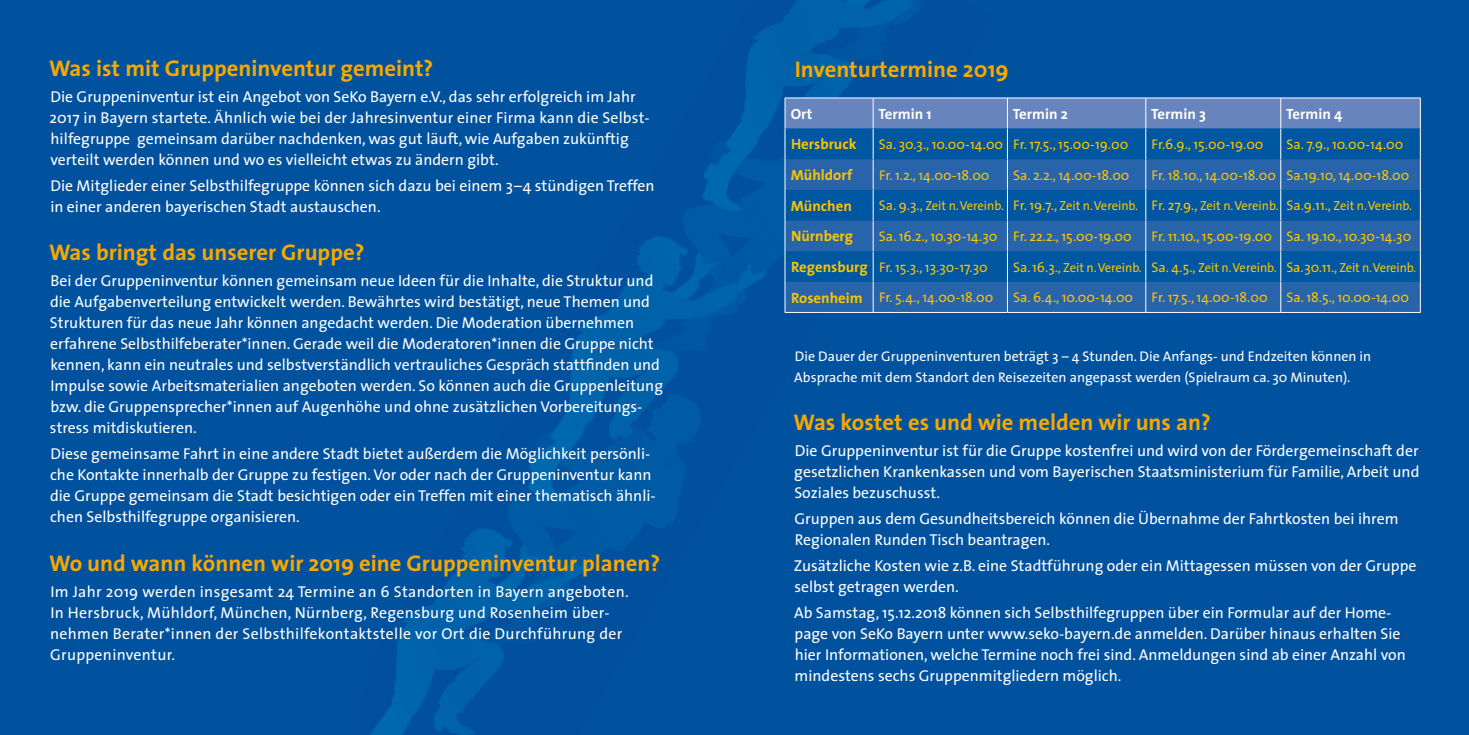
<style>
.page{position:relative;width:1469px;height:735px;background:#fff}
.page>*{position:absolute;margin:0;border:0;box-sizing:border-box;transform-origin:0 0}
.t1{font:700 22.75px "The Sans";color:#f7a800}
.t2{font:15.75px/21px "The Sans";color:#fff}
.t3{font:15.75px/21px "The Sans";letter-spacing:.02em;color:#fff}
.t4{font:700 14.88px "The Sans";color:#fcc400}
.t5{font:700 14.88px "The Sans";color:#fff}
.t6{font:14px "The Sans";color:#fcc400}
.t7{font:14px/21px "The Sans";color:#fff}
.t8{font:13.12px "The Sans";color:#fcc400;scale:.96 1}
.s1{font-size:14px}
.s2{font-weight:700;font-size:14.88px}
</style>
<div class="page">
<div style="left:0;top:0;width:1468px;height:734px;background:#00519e"></div>
<img style="left:371px;top:0;width:622px;height:734px">
<div style="left:785px;top:99px;width:634px;height:29px;background:#6784bd"></div>
<svg style="left:785px;top:128px;width:634px;height:31px"></svg>
<svg style="left:785px;top:159px;width:634px;height:153px;fill:#2864aa"></svg>
<hr style="left:784px;top:128px;width:1px;height:31px;background:#fff">
<hr style="left:872px;top:129px;width:1px;height:30px;background:#fff">
<hr style="left:1007px;top:129px;width:1px;height:30px;background:#fff">
<hr style="left:1145px;top:129px;width:1px;height:30px;background:#fff">
<hr style="left:784px;top:159px;width:1px;height:31px;background:#fff">
<hr style="left:872px;top:159px;width:1px;height:30px;background:#fff">
<hr style="left:1007px;top:159px;width:1px;height:30px;background:#fff">
<hr style="left:1145px;top:159px;width:1px;height:30px;background:#fff">
<hr style="left:784px;top:190px;width:1px;height:30px;background:#fff">
<hr style="left:872px;top:190px;width:1px;height:30px;background:#fff">
<hr style="left:1007px;top:190px;width:1px;height:30px;background:#fff">
<hr style="left:1145px;top:190px;width:1px;height:30px;background:#fff">
<hr style="left:784px;top:220px;width:1px;height:31px;background:#fff">
<hr style="left:872px;top:220px;width:1px;height:31px;background:#fff">
<hr style="left:1007px;top:220px;width:1px;height:31px;background:#fff">
<hr style="left:1145px;top:220px;width:1px;height:31px;background:#fff">
<hr style="left:784px;top:251px;width:1px;height:30px;background:#fff">
<hr style="left:872px;top:251px;width:1px;height:30px;background:#fff">
<hr style="left:1007px;top:251px;width:1px;height:30px;background:#fff">
<hr style="left:1145px;top:251px;width:1px;height:30px;background:#fff">
<hr style="left:1280px;top:129px;width:1px;height:30px;background:#fff">
<hr style="left:1419px;top:128px;width:1px;height:31px;background:#fff">
<hr style="left:1280px;top:159px;width:1px;height:30px;background:#fff">
<hr style="left:1419px;top:159px;width:1px;height:31px;background:#fff">
<hr style="left:1280px;top:190px;width:1px;height:30px;background:#fff">
<hr style="left:1419px;top:190px;width:1px;height:30px;background:#fff">
<hr style="left:1280px;top:220px;width:1px;height:31px;background:#fff">
<hr style="left:1419px;top:220px;width:1px;height:31px;background:#fff">
<hr style="left:1280px;top:251px;width:1px;height:30px;background:#fff">
<hr style="left:1419px;top:251px;width:1px;height:30px;background:#fff">
<hr style="left:784px;top:98px;width:89px;height:1px;background:#fff">
<hr style="left:873px;top:98px;width:134px;height:1px;background:#fff">
<hr style="left:1007px;top:98px;width:138px;height:1px;background:#fff">
<hr style="left:1145px;top:98px;width:135px;height:1px;background:#fff">
<hr style="left:1280px;top:98px;width:140px;height:1px;background:#fff">
<hr style="left:784px;top:98px;width:1px;height:30px;background:#fff">
<hr style="left:872px;top:98px;width:1px;height:30px;background:#fff">
<hr style="left:1007px;top:98px;width:1px;height:30px;background:#fff">
<hr style="left:1145px;top:98px;width:1px;height:30px;background:#fff">
<hr style="left:1280px;top:98px;width:1px;height:30px;background:#fff">
<hr style="left:1419px;top:98px;width:1px;height:30px;background:#fff">
<hr style="left:784px;top:281px;width:1px;height:31px;background:#fff">
<hr style="left:872px;top:282px;width:1px;height:30px;background:#fff">
<hr style="left:1007px;top:282px;width:1px;height:30px;background:#fff">
<hr style="left:1145px;top:282px;width:1px;height:30px;background:#fff">
<hr style="left:1280px;top:282px;width:1px;height:30px;background:#fff">
<hr style="left:1419px;top:281px;width:1px;height:31px;background:#fff">
<hr style="left:784px;top:312px;width:89px;height:1px;background:#fff">
<hr style="left:873px;top:312px;width:134px;height:1px;background:#fff">
<hr style="left:1007px;top:312px;width:138px;height:1px;background:#fff">
<hr style="left:1145px;top:312px;width:135px;height:1px;background:#fff">
<hr style="left:1280px;top:312px;width:140px;height:1px;background:#fff">
<h1 class="t1" style="left:49px;top:49px;width:386px">Was ist mit Gruppeninventur gemeint?</h1>
<p class="t2" style="left:49px;top:86px;width:602px">Die Gruppeninventur ist ein Angebot von SeKo Bayern e.V., das sehr erfolgreich im Jahr 2017 in Bayern startete. Ähnlich wie bei der Jahresinventur einer Firma kann die Selbst&shy;hilfegruppe gemeinsam darüber nachdenken, was gut läuft, wie Aufgaben zukünftig verteilt werden können und wo es vielleicht etwas zu ändern gibt.</p>
<p class="t2" style="left:50px;top:175px;width:606px">Die Mitglieder einer Selbsthilfegruppe können sich dazu bei einem 3–4 stündigen Treffen in einer anderen bayerischen Stadt austauschen.</p>
<h1 class="t1" style="left:49px;top:233px;width:317px">Was bringt das unserer Gruppe?</h1>
<p class="t2" style="left:50px;top:270px;width:614px">Bei der Gruppeninventur können gemeinsam neue Ideen für die Inhalte, die Struktur und die Aufgabenverteilung entwickelt werden. Bewährtes wird bestätigt, neue Themen und Strukturen für das neue Jahr können angedacht werden. Die Moderation übernehmen erfahrene Selbsthilfeberater*innen. Gerade weil die Moderatoren*innen die Gruppe nicht kennen, kann ein neutrales und selbstverständlich vertrauliches Gespräch stattfinden und Impulse sowie Arbeitsmaterialien angeboten werden. So können auch die Gruppenleitung bzw. die Gruppensprecher*innen auf Augenhöhe und ohne zusätzlichen Vorbereitungs&shy;stress mitdiskutieren.</p>
<p class="t2" style="left:50px;top:443px;width:607px">Diese gemeinsame Fahrt in eine andere Stadt bietet außerdem die Möglichkeit persönli&shy;che Kontakte innerhalb der Gruppe zu festigen. Vor oder nach der Gruppeninventur kann die Gruppe gemeinsam die Stadt besichtigen oder ein Treffen mit einer thematisch ähnli&shy;chen Selbsthilfegruppe organisieren.</p>
<h1 class="t1" style="left:49px;top:543px;width:613px">Wo und wann können wir 2019 eine Gruppeninventur planen?</h1>
<p class="t3" style="left:50px;top:580px;width:580px">Im Jahr 2019 werden insgesamt 24 Termine an 6 Standorten in Bayern angeboten.<br>In Hersbruck, Mühldorf, München, Nürnberg, Regensburg und Rosenheim über&shy;nehmen Berater*innen der Selbsthilfekontaktstelle vor Ort die Durchführung der Gruppeninventur.</p>
<h1 class="t1" style="left:794px;top:50px;width:215px">Inventurtermine 2019</h1>
<p class="t5" style="left:791px;top:101px;width:23px">Ort</p>
<p class="t5" style="left:878px;top:101px;width:55px">Termin 1</p>
<p class="t5" style="left:1012px;top:101px;width:57px">Termin 2</p>
<p class="t5" style="left:1151px;top:101px;width:56px">Termin 3</p>
<p class="t5" style="left:1286px;top:101px;width:58px">Termin 4</p>
<p class="t4" style="left:791px;top:132px;width:67px">Hersbruck</p>
<p class="t6" style="left:878px;top:133px;width:251px">Sa. 30.3., 10.00-14.00 Fr. 17.5., 15.00-19.00</p>
<p class="t6" style="left:1151px;top:133px;width:113px">Fr.6.9., 15.00-19.00</p>
<p class="t6" style="left:1286px;top:133px;width:118px">Sa. 7.9., 10.00-14.00</p>
<p class="t4" style="left:791px;top:162px;width:63px">Mühldorf</p>
<p class="t6" style="left:879px;top:163px;width:112px">Fr. 1.2., 14.00-18.00</p>
<p class="t6" style="left:1013px;top:163px;width:118px">Sa. 2.2., 14.00-18.00</p>
<p class="t6" style="left:1151px;top:163px;width:259px">Fr. 18.10., 14.00-18.00 Sa.19.10, 14.00-18.00</p>
<p class="t4" style="left:791px;top:193px;width:63px">München</p>
<p class="t8" style="left:878px;top:195px;width:557px"><span class="s1">Sa. 9.3.,</span> Zeit n. Vereinb. <span class="s1">Fr. 19.7.,</span> Zeit n. Vereinb. <span class="s1">Fr. 27.9.,</span> Zeit n. Vereinb. <span class="s1">Sa.9.11.,</span> Zeit n. Vereinb.</p>
<p class="t4" style="left:791px;top:223px;width:64px">Nürnberg</p>
<p class="t6" style="left:878px;top:224px;width:254px">Sa. 16.2., 10.30-14.30 Fr. 22.2., 15.00-19.00</p>
<p class="t6" style="left:1151px;top:224px;width:261px">Fr. 11.10., 15.00-19.00 Sa. 19.10., 10.30-14.30</p>
<p class="t6" style="left:791px;top:255px;width:198px"><span class="s2">Regensburg</span> Fr. 15.3., 13.30-17.30</p>
<p class="t8" style="left:1013px;top:256px;width:421px"><span class="s1">Sa. 16.3.,</span> Zeit n. Vereinb. <span class="s1">Sa. 4.5.,</span> Zeit n. Vereinb. <span class="s1">Sa. 30.11.,</span> Zeit n. Vereinb.</p>
<p class="t6" style="left:791px;top:286px;width:204px"><span class="s2">Rosenheim</span> Fr. 5.4., 14.00-18.00</p>
<p class="t6" style="left:1013px;top:286px;width:122px">Sa. 6.4., 10.00-14.00</p>
<p class="t6" style="left:1151px;top:286px;width:117px">Fr. 17.5., 14.00-18.00</p>
<p class="t6" style="left:1286px;top:286px;width:124px">Sa. 18.5., 10.00-14.00</p>
<p class="t7" style="left:794px;top:345px;width:578px">Die Dauer der Gruppeninventuren beträgt 3 – 4 Stunden. Die Anfangs- und Endzeiten können in<br>Absprache mit dem Standort den Reisezeiten angepasst werden (Spielraum ca. 30 Minuten).</p>
<h1 class="t1" style="left:793px;top:403px;width:419px">Was kostet es und wie melden wir uns an?</h1>
<p class="t2" style="left:794px;top:439px;width:626px;text-align:justify">Die Gruppeninventur ist für die Gruppe kostenfrei und wird von der Fördergemeinschaft der gesetzlichen Krankenkassen und vom Bayerischen Staatsministerium für Familie, Arbeit und Soziales bezuschusst.</p>
<p class="t2" style="left:794px;top:507px;width:605px">Gruppen aus dem Gesundheitsbereich können die Übernahme der Fahrtkosten bei ihrem<br>Regionalen Runden Tisch beantragen.</p>
<p class="t2" style="left:794px;top:554px;width:624px">Zusätzliche Kosten wie z.B. eine Stadtführung oder ein Mittagessen müssen von der Gruppe selbst getragen werden.</p>
<p class="t2" style="left:794px;top:601px;width:613px">Ab Samstag, 15.12.2018 können sich Selbsthilfegruppen über ein Formular auf der Home&shy;page von SeKo Bayern unter www.seko-bayern.de anmelden. Darüber hinaus erhalten Sie hier Informationen, welche Termine noch frei sind. Anmeldungen sind ab einer Anzahl von mindestens sechs Gruppenmitgliedern möglich.</p>
</div>
